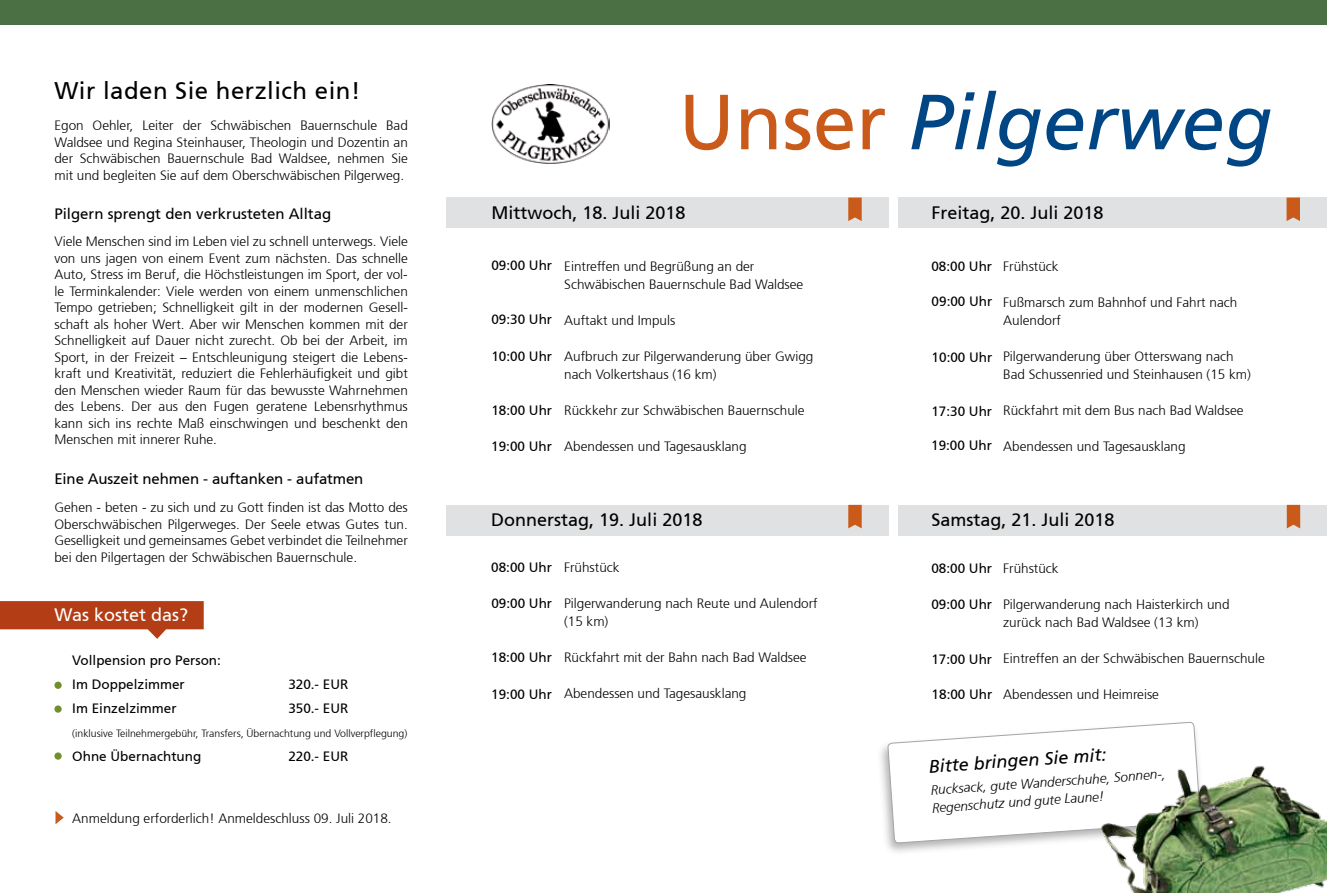
<style>
.page{position:relative;width:1327px;height:893px;background:#fff}
.page>*{position:absolute;margin:0;border:0;box-sizing:border-box;transform-origin:0 0}
.t1{font:italic 78px "Frutiger";color:#004684}
.t2{font:24px "Frutiger";letter-spacing:.02em;color:#000}
.t3{font:18px "Frutiger";color:#000}
.t4{font:italic 18px "Frutiger";color:#000}
.t5{font:18px "Frutiger";color:#fff}
.t6{font:15px "Frutiger";color:#000}
.t7{font:300 13.5px/16.5px "Frutiger";color:#000}
.t8{font:13.5px/24px "Frutiger";color:#000}
.t9{font:italic 300 13.5px/18px "Frutiger";color:#000}
.t10{font:300 10.5px "Frutiger";color:#000}
.s1{font-style:normal;color:#ca5a1a}
</style>
<div class="page">
<div style="left:446px;top:505px;width:881px;height:30px;background:#e0e1e2"></div>
<div style="left:446px;top:198px;width:881px;height:30px;background:#e0e1e2"></div>
<div style="left:54px;top:682px;width:8px;height:7px;background:#6f902a;border-radius:50%"></div>
<div style="left:54px;top:705px;width:8px;height:8px;background:#6f902a;border-radius:50%"></div>
<div style="left:54px;top:752px;width:8px;height:8px;background:#6f902a;border-radius:50%"></div>
<div style="left:877px;top:719px;width:328px;height:137px;background:#545456;opacity:.45"></div>
<svg style="left:888px;top:722px;width:312px;height:128px"></svg>
<svg style="left:0;top:601px;width:204px;height:38px"></svg>
<div style="left:0;top:0;width:1327px;height:24px;background:#4a7043"></div>
<svg style="left:848px;top:198px;width:13px;height:23px"></svg>
<svg style="left:848px;top:505px;width:13px;height:23px"></svg>
<svg style="left:1286px;top:198px;width:14px;height:23px"></svg>
<svg style="left:1286px;top:505px;width:14px;height:23px"></svg>
<div style="left:889px;top:138px;width:9px;height:520px;background:#fff"></div>
<img style="left:1099px;top:763px;width:228px;height:130px">
<img style="left:491px;top:85px;width:118px;height:79px">
<svg style="left:55px;top:811px;width:9px;height:13px"></svg>
<h2 class="t2" style="left:54px;top:76px;width:307px">Wir laden Sie herzlich ein!</h2>
<p class="t7" style="left:54px;top:118px;width:355px;text-align:justify">Egon Oehler, Leiter der Schwäbischen Bauernschule Bad Waldsee und Regina Steinhauser, Theologin und Dozentin an der Schwäbischen Bauernschule Bad Waldsee, nehmen Sie mit und begleiten Sie auf dem Oberschwäbischen Pilgerweg.</p>
<p class="t6" style="left:54px;top:205px;width:278px">Pilgern sprengt den verkrusteten Alltag</p>
<p class="t7" style="left:54px;top:233px;width:355px;text-align:justify">Viele Menschen sind im Leben viel zu schnell unterwegs. Viele von uns jagen von einem Event zum nächsten. Das schnelle Auto, Stress im Beruf, die Höchstleistungen im Sport, der vol&shy;le Terminkalender: Viele werden von einem unmenschlichen Tempo getrieben; Schnelligkeit gilt in der modernen Gesell&shy;schaft als hoher Wert. Aber wir Menschen kommen mit der Schnelligkeit auf Dauer nicht zurecht. Ob bei der Arbeit, im Sport, in der Freizeit – Entschleunigung steigert die Lebens&shy;kraft und Kreativität, reduziert die Fehlerhäufigkeit und gibt den Menschen wieder Raum für das bewusste Wahrnehmen des Lebens. Der aus den Fugen geratene Lebensrhythmus kann sich ins rechte Maß einschwingen und beschenkt den Menschen mit innerer Ruhe.</p>
<p class="t6" style="left:54px;top:470px;width:310px">Eine Auszeit nehmen - auftanken - aufatmen</p>
<p class="t7" style="left:54px;top:500px;width:355px;text-align:justify">Gehen - beten - zu sich und zu Gott finden ist das Motto des Oberschwäbischen Pilgerweges. Der Seele etwas Gutes tun.<br>Geselligkeit und gemeinsames Gebet verbindet die Teilnehmer bei den Pilgertagen der Schwäbischen Bauernschule.</p>
<h3 class="t5" style="left:54px;top:604px;width:135px">Was kostet das?</h3>
<p class="t8" style="left:72px;top:648px;width:150px">Vollpension pro Person:<br>Im Doppelzimmer</p>
<p class="t8" style="left:288px;top:672px;width:62px">320.- EUR</p>
<p class="t8" style="left:72px;top:696px;width:106px">Im Einzelzimmer</p>
<p class="t8" style="left:288px;top:696px;width:62px">350.- EUR</p>
<p class="t10" style="left:72px;top:727px;width:336px">(inklusive Teilnehmergebühr, Transfers, Übernachtung und Vollverpflegung)</p>
<p class="t8" style="left:72px;top:744px;width:131px">Ohne Übernachtung</p>
<p class="t8" style="left:288px;top:744px;width:62px">220.- EUR</p>
<p class="t7" style="left:72px;top:810px;width:321px">Anmeldung erforderlich! Anmeldeschluss 09. Juli 2018.</p>
<h1 class="t1" style="left:678px;top:77px;width:595px"><span class="s1">Unser</span> Pilgerweg</h1>
<h3 class="t3" style="left:491px;top:202px;width:196px">Mittwoch, 18. Juli 2018</h3>
<h3 class="t3" style="left:931px;top:202px;width:174px">Freitag, 20. Juli 2018</h3>
<p class="t8" style="left:491px;top:253px;width:62px">09:00 Uhr</p>
<p class="t7" style="left:564px;top:257px;width:241px;line-height:18px">Eintreffen und Begrüßung an der<br>Schwäbischen Bauernschule Bad Waldsee</p>
<p class="t7" style="left:564px;top:312px;width:113px">Auftakt und Impuls</p>
<p class="t7" style="left:564px;top:347px;width:251px;line-height:18px">Aufbruch zur Pilgerwanderung über Gwigg nach Volkertshaus (16 km)</p>
<p class="t7" style="left:564px;top:402px;width:242px">Rückkehr zur Schwäbischen Bauernschule</p>
<p class="t7" style="left:564px;top:438px;width:184px">Abendessen und Tagesausklang</p>
<p class="t8" style="left:931px;top:254px;width:62px">08:00 Uhr</p>
<p class="t8" style="left:931px;top:290px;width:62px">09:00 Uhr</p>
<p class="t8" style="left:491px;top:308px;width:62px">09:30 Uhr</p>
<p class="t8" style="left:491px;top:344px;width:62px">10:00 Uhr</p>
<p class="t8" style="left:931px;top:345px;width:62px">10:00 Uhr</p>
<p class="t8" style="left:491px;top:398px;width:62px">18:00 Uhr</p>
<p class="t8" style="left:931px;top:399px;width:62px">17:30 Uhr</p>
<p class="t8" style="left:491px;top:434px;width:62px">19:00 Uhr</p>
<p class="t8" style="left:931px;top:434px;width:62px">19:00 Uhr</p>
<p class="t7" style="left:1003px;top:259px;width:57px">Frühstück</p>
<p class="t7" style="left:1003px;top:294px;width:236px;line-height:18px">Fußmarsch zum Bahnhof und Fahrt nach<br>Aulendorf</p>
<p class="t7" style="left:1003px;top:348px;width:249px;line-height:18px">Pilgerwanderung über Otterswang nach<br>Bad Schussenried und Steinhausen (15 km)</p>
<p class="t7" style="left:1003px;top:403px;width:242px">Rückfahrt mit dem Bus nach Bad Waldsee</p>
<p class="t7" style="left:1003px;top:439px;width:184px">Abendessen und Tagesausklang</p>
<h3 class="t3" style="left:491px;top:509px;width:213px">Donnerstag, 19. Juli 2018</h3>
<h3 class="t3" style="left:931px;top:509px;width:185px">Samstag, 21. Juli 2018</h3>
<p class="t8" style="left:491px;top:555px;width:62px">08:00 Uhr</p>
<p class="t8" style="left:491px;top:591px;width:62px">09:00 Uhr</p>
<p class="t7" style="left:564px;top:560px;width:57px">Frühstück</p>
<p class="t7" style="left:564px;top:595px;width:255px;line-height:18px">Pilgerwanderung nach Reute und Aulendorf (15 km)</p>
<p class="t7" style="left:564px;top:650px;width:244px">Rückfahrt mit der Bahn nach Bad Waldsee</p>
<p class="t7" style="left:564px;top:686px;width:184px">Abendessen und Tagesausklang</p>
<p class="t8" style="left:931px;top:557px;width:62px">08:00 Uhr</p>
<p class="t8" style="left:931px;top:592px;width:62px">09:00 Uhr</p>
<p class="t8" style="left:491px;top:646px;width:62px">18:00 Uhr</p>
<p class="t8" style="left:931px;top:647px;width:62px">17:00 Uhr</p>
<p class="t8" style="left:491px;top:682px;width:62px">19:00 Uhr</p>
<p class="t8" style="left:931px;top:683px;width:62px">18:00 Uhr</p>
<p class="t7" style="left:1003px;top:560px;width:57px">Frühstück</p>
<p class="t7" style="left:1003px;top:595px;width:228px;line-height:18px">Pilgerwanderung nach Haisterkirch und zurück nach Bad Waldsee (13 km)</p>
<p class="t7" style="left:1003px;top:650px;width:263px">Eintreffen an der Schwäbischen Bauernschule</p>
<p class="t7" style="left:1003px;top:686px;width:157px">Abendessen und Heimreise</p>
<h3 class="t4" style="left:928px;top:756px;width:180px;rotate:-4deg">Bitte bringen Sie mit:</h3>
<p class="t9" style="left:930px;top:781px;width:237px;rotate:-4deg">Rucksack, gute Wanderschuhe, Sonnen-,<br>Regenschutz und gute Laune!</p>
</div>
